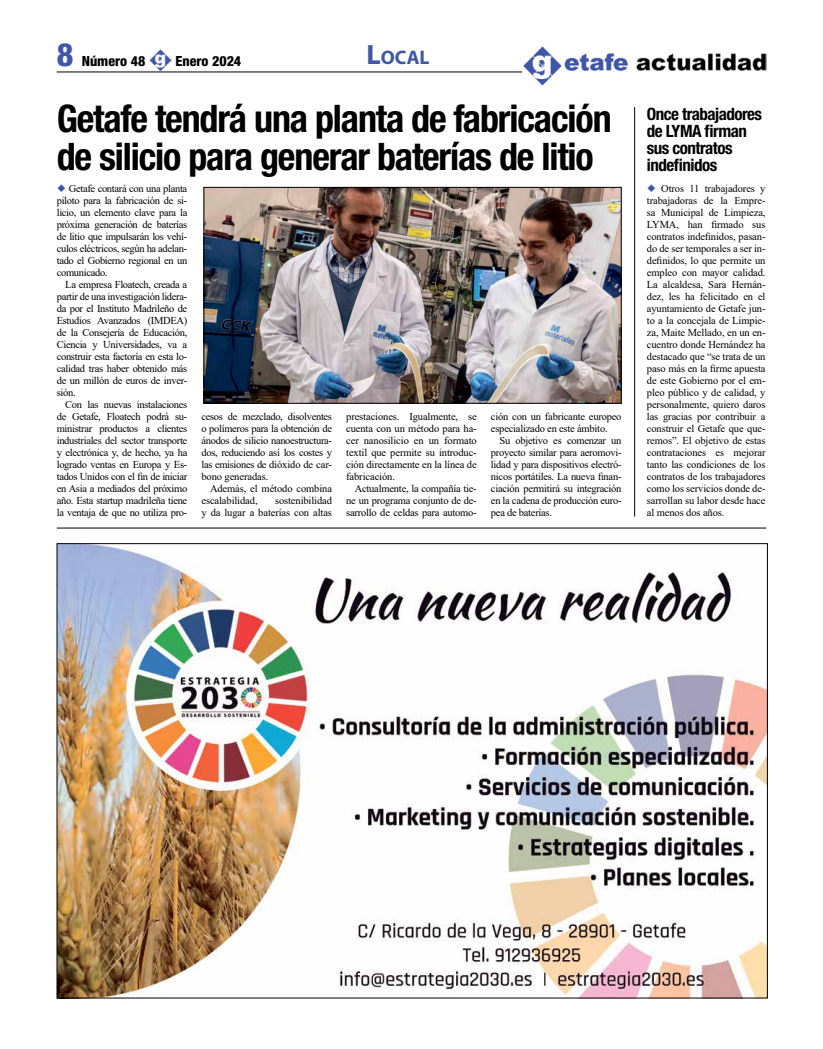
<style>
.page{position:relative;width:823px;height:1049px;background:#fff}
.page>*{position:absolute;margin:0;border:0;box-sizing:border-box;transform-origin:0 0}
.t1{font:700 condensed 38px/38px "Helvetica Neue";letter-spacing:-.03em;color:#000}
.t2{font:800 condensed 32px "Helvetica Neue";color:#4057a6}
.t3{font:700 19.6px "Myriad Pro";color:#4057a6}
.t4{font:700 condensed 17px/17px "Helvetica Neue";letter-spacing:-.03em;color:#000}
.t5{font:800 condensed 14px "Helvetica Neue";color:#000}
.t6{font:10.5px/12px "Times New Roman";letter-spacing:-.02em;color:#000;text-align:justify}
.s1{font-size:28px}
</style>
<div class="page">
<img style="left:149px;top:49px;width:23px;height:22px">
<hr style="left:57px;top:72px;width:708px;height:1px;background:#000">
<img style="left:521px;top:46px;width:244px;height:40px">
<img style="left:205px;top:189px;width:414px;height:212px">
<div style="left:203px;top:187px;width:418px;height:216px;border:1px solid #000"></div>
<hr style="left:57px;top:528px;width:708px;height:1px;background:#000">
<img style="left:59px;top:545px;width:706px;height:451px">
<hr style="left:634px;top:107px;width:1px;height:409px;background:#000">
<h2 class="t2" style="left:57px;top:34px;width:18px">8</h2>
<h3 class="t5" style="left:82px;top:52px;width:65px">Número 48</h3>
<h3 class="t5" style="left:175px;top:52px;width:67px">Enero 2024</h3>
<h3 class="t3" style="left:366px;top:45px;width:63px"><span class="s1">L</span>OCAL</h3>
<h1 class="t1" style="left:57px;top:99px;width:556px">Getafe tendrá una planta de fabricación de silicio para generar baterías de litio</h1>
<h3 class="t4" style="left:646px;top:105px;width:117px">Once trabajadores de LYMA firman sus contratos indefinidos</h3>
<p class="t6" style="left:646px;top:182px;width:120px;text-indent:14px">Otros 11 trabajadores y trabajadoras de la Empre&shy;sa Municipal de Limpieza, LYMA, han firmado sus contratos indefinidos, pasan&shy;do de ser temporales a ser in&shy;definidos, lo que permite un empleo con mayor calidad.<br>La alcaldesa, Sara Hernán&shy;dez, les ha felicitado en el ayuntamiento de Getafe jun&shy;to a la concejala de Limpie&shy;za, Maite Mellado, en un en&shy;cuentro donde Hernández ha destacado que “se trata de un paso más en la firme apuesta de este Gobierno por el em&shy;pleo público y de calidad, y personalmente, quiero daros las gracias por contribuir a construir el Getafe que que&shy;remos”. El objetivo de estas contrataciones es mejorar tanto las condiciones de los contratos de los trabajadores como los servicios donde de&shy;sarrollan su labor desde hace al menos dos años.</p>
<p class="t6" style="left:57px;top:182px;width:132px;text-indent:12px">Getafe contará con una planta piloto para la fabricación de si&shy;licio, un elemento clave para la próxima generación de baterías de litio que impulsarán los vehí&shy;culos eléctricos, según ha adelan&shy;tado el Gobierno regional en un comunicado.</p>
<p class="t6" style="left:57px;top:278px;width:132px;text-indent:9px">La empresa Floatech, creada a partir de una investigación lidera&shy;da por el Instituto Madrileño de Estudios Avanzados (IMDEA) de la Consejería de Educación, Ciencia y Universidades, va a construir esta factoría en esta lo&shy;calidad tras haber obtenido más de un millón de euros de inver&shy;sión.</p>
<p class="t6" style="left:57px;top:398px;width:132px;text-indent:9px">Con las nuevas instalaciones de Getafe, Floatech podrá su&shy;ministrar productos a clientes industriales del sector transporte y electrónica y, de hecho, ya ha logrado ventas en Europa y Es&shy;tados Unidos con el fin de iniciar en Asia a mediados del próximo año. Esta startup madrileña tiene la ventaja de que no utiliza pro-</p>
<p class="t6" style="left:201px;top:410px;width:132px">cesos de mezclado, disolventes o polímeros para la obtención de ánodos de silicio nanoestructura&shy;dos, reduciendo así los costes y las emisiones de dióxido de car&shy;bono generadas.</p>
<p class="t6" style="left:201px;top:482px;width:132px;text-indent:9px">Además, el método combina escalabilidad,</p>
<p class="t6" style="left:346px;top:410px;width:132px">prestaciones. Igualmente, se cuenta con un método para ha&shy;cer nanosilicio en un formato textil que permite su introduc&shy;ción directamente en la línea de fabricación.</p>
<p class="t6" style="left:346px;top:482px;width:132px;text-indent:9px">Actualmente, la compañía tie&shy;ne un programa conjunto de de&shy;sarrollo de celdas para automo-</p>
<p class="t6" style="left:490px;top:410px;width:132px">ción con un fabricante europeo especializado en este ámbito.</p>
<p class="t6" style="left:490px;top:434px;width:132px;text-indent:9px">Su objetivo es comenzar un proyecto similar para aeromovi&shy;lidad y para dispositivos electró&shy;nicos portátiles. La nueva finan&shy;ciación permitirá su integración en la cadena de producción euro&shy;pea de baterías.</p>
<p class="t6" style="left:201px;top:494px;width:132px;text-align:right">sostenibilidad<br>y da lugar a baterías con altas</p>
</div>
